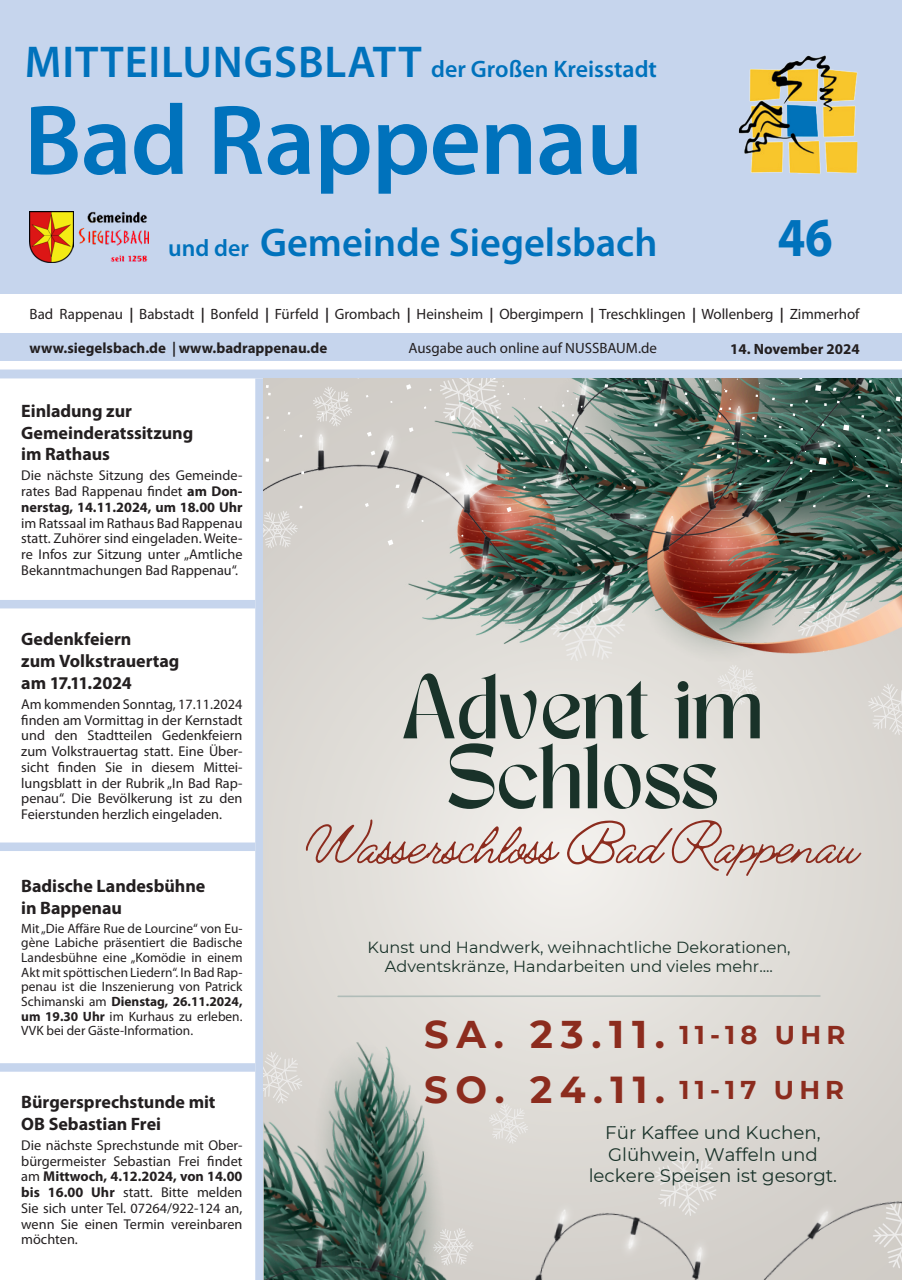
<style>
.page{position:relative;width:902px;height:1280px;background:#fff}
.page>*{position:absolute;margin:0;border:0;box-sizing:border-box;transform-origin:0 0}
.t1{font:600 100.05px "Myriad Pro";letter-spacing:-.01em;color:#0072bc}
.t2{font:64.2px/69.9px "TANMERINGUE";color:#193229;text-align:center}
.t3{font:300 63.15px "Jimmy Script";color:#8c2c1e}
.t4{font:700 55.2px "Myriad Pro";color:#0072bc;scale:.9 1}
.t5{font:600 40.35px "Myriad Pro";color:#0072bc}
.t6{font:700 38.55px "Montserrat";color:#8c2c1e}
.t7{font:700 37.5px "Montserrat";color:#8c2c1e}
.t8{font:700 25.8px/54.3px "Montserrat";letter-spacing:.2em;color:#8c2c1e}
.t9{font:600 23.85px "Myriad Pro";color:#0072bc}
.t10{font:18.15px/21.8px "Montserrat";color:#193229;text-align:center}
.NM_Teaser_Überschrift{font:700 18px/21.8px "Myriad Pro";letter-spacing:-.005em;color:#231f20}
.t11{font:16.05px/19.4px "Montserrat";color:#193229;text-align:center}
.t12{font:15px "Myriad Pro";color:#231f20}
.t13{font:700 15px "Myriad Pro";color:#231f20}
.NM_Teaser_Grundtext{font:14.25px/15.8px "Myriad Pro";color:#231f20;text-align:justify}
.NM_Textblock{font:13.5px/14.5px "Myriad Pro";color:#231f20;text-align:justify}
.s1{font-size:44.85px}
.s2{font-size:23.85px}
.s3{font-weight:700;font-style:italic}
.s4{font-style:italic}
.s5{font-weight:700}
</style>
<div class="page">
<div style="left:0;top:333px;width:901px;height:27px;background:#c6d5ed"></div>
<div style="left:0;top:0;width:901px;height:293px;background:#c6d5ed"></div>
<img style="left:738px;top:55px;width:119px;height:119px">
<div style="left:0;top:369px;width:901px;height:9px;background:#c6d5ed"></div>
<img style="left:30px;top:211px;width:44px;height:52px">
<img style="left:79px;top:212px;width:70px;height:50px">
<div style="left:0;top:600px;width:255px;height:8px;background:#c6d5ed"></div>
<div style="left:0;top:1063px;width:255px;height:9px;background:#c6d5ed"></div>
<div style="left:0;top:842px;width:255px;height:9px;background:#c6d5ed"></div>
<div style="left:255px;top:378px;width:9px;height:902px;background:#c6d5ed"></div>
<svg style="left:264px;top:664px;width:637px;height:358px;background:#e3e0db"></svg>
<svg style="left:717px;top:664px;width:40px;height:41px;background:#e2dfdb"></svg>
<svg style="left:867px;top:683px;width:34px;height:53px;background:#dcd9d5"></svg>
<img style="left:264px;top:378px;width:637px;height:286px">
<img style="left:264px;top:1022px;width:637px;height:258px">
<hr style="left:338px;top:995px;width:481px;height:2px;background:#b0bcb8">
<svg style="left:387px;top:539px;width:6px;height:6px"></svg>
<svg style="left:406px;top:384px;width:5px;height:6px"></svg>
<svg style="left:570px;top:427px;width:7px;height:4px"></svg>
<svg style="left:365px;top:503px;width:4px;height:4px"></svg>
<svg style="left:367px;top:432px;width:5px;height:5px"></svg>
<svg style="left:438px;top:378px;width:71px;height:46px;background:#d1d1cc"></svg>
<svg style="left:312px;top:386px;width:41px;height:41px;background:#d7d4cf"></svg>
<svg style="left:549px;top:441px;width:4px;height:3px"></svg>
<svg style="left:557px;top:401px;width:7px;height:12px"></svg>
<svg style="left:571px;top:398px;width:11px;height:10px"></svg>
<svg style="left:370px;top:450px;width:5px;height:5px"></svg>
<svg style="left:562px;top:438px;width:5px;height:3px"></svg>
<svg style="left:395px;top:485px;width:4px;height:3px"></svg>
<svg style="left:265px;top:458px;width:4px;height:4px"></svg>
<svg style="left:264px;top:506px;width:38px;height:43px;background:#d8d5d1"></svg>
<svg style="left:266px;top:385px;width:5px;height:10px"></svg>
<svg style="left:832px;top:388px;width:4px;height:3px"></svg>
<svg style="left:895px;top:396px;width:5px;height:5px"></svg>
<svg style="left:734px;top:482px;width:7px;height:3px"></svg>
<svg style="left:818px;top:458px;width:8px;height:7px"></svg>
<svg style="left:716px;top:454px;width:4px;height:4px"></svg>
<svg style="left:843px;top:425px;width:6px;height:6px"></svg>
<svg style="left:815px;top:385px;width:6px;height:6px"></svg>
<svg style="left:604px;top:384px;width:4px;height:3px"></svg>
<svg style="left:718px;top:408px;width:4px;height:10px"></svg>
<svg style="left:876px;top:429px;width:5px;height:10px"></svg>
<img style="left:410px;top:424px;width:117px;height:130px">
<h3 class="t9" style="left:25px;top:54px;width:633px"><span class="s1">MITTEILUNGSBLATT</span> der Großen Kreisstadt</h3>
<h1 class="t1" style="left:24px;top:77px;width:620px">Bad Rappenau</h1>
<h3 class="t5" style="left:168px;top:217px;width:491px"><span class="s2">und der</span> Gemeinde Siegelsbach</h3>
<h3 class="t4" style="left:777px;top:202px;width:63px">46</h3>
<p class="t12" style="left:30px;top:305px;width:831px">Bad Rappenau <span class="s3">|</span> Babstadt <span class="s3">|</span> Bonfeld <span class="s3">|</span> Fürfeld <span class="s3">|</span> Grombach <span class="s3">|</span> Heinsheim <span class="s3">|</span> Obergimpern <span class="s3">|</span> Treschklingen <span class="s3">|</span> Wollenberg <span class="s3">|</span> Zimmerhof</p>
<p class="t13" style="left:30px;top:338px;width:299px">www.siegelsbach.de <span class="s4">|</span> www.badrappenau.de</p>
<p class="t13" style="left:730px;top:339px;width:131px">14. November 2024</p>
<p class="t12" style="left:408px;top:339px;width:250px">Ausgabe auch online auf NUSSBAUM.de</p>
<p class="NM_Teaser_Überschrift" style="left:21px;top:399px;width:112px">Einladung zur</p>
<p class="NM_Teaser_Überschrift" style="left:21px;top:421px;width:173px">Gemeinderatssitzung im Rathaus</p>
<p class="NM_Teaser_Grundtext" style="left:21px;top:467px;width:223px">Die nächste Sitzung des Gemeinde&shy;rates Bad Rappenau findet <span class="s5">am Don&shy;nerstag, 14.11.2024, um 18.00 Uhr </span>im Ratssaal im Rathaus Bad Rappenau statt. Zuhörer sind eingeladen. Weite&shy;re Infos zur Sitzung unter „Amtliche Bekanntmachungen Bad Rappenau“.</p>
<p class="NM_Teaser_Überschrift" style="left:21px;top:628px;width:160px">Gedenkfeiern<br>zum Volkstrauertag am 17.11.2024</p>
<p class="NM_Teaser_Grundtext" style="left:21px;top:696px;width:223px">Am kommenden Sonntag, 17.11.2024 finden am Vormittag in der Kernstadt und den Stadtteilen Gedenkfeiern zum Volkstrauertag statt. Eine Über&shy;sicht finden Sie in diesem Mittei&shy;lungsblatt in der Rubrik „In Bad Rap&shy;penau“. Die Bevölkerung ist zu den Feierstunden herzlich eingeladen.</p>
<p class="NM_Teaser_Überschrift" style="left:21px;top:875px;width:185px">Badische Landesbühne in Bappenau</p>
<p class="NM_Textblock" style="left:21px;top:921px;width:223px">Mit „Die Affäre Rue de Lourcine“ von Eu&shy;gène Labiche präsentiert die Badische Landesbühne eine „Komödie in einem Akt mit spöttischen Liedern“. In Bad Rap&shy;penau ist die Inszenierung von Patrick Schimanski am <span class="s5">Dienstag, 26.11.2024, um 19.30 Uhr</span> im Kurhaus zu erleben.<br>VVK bei der Gäste-Information.</p>
<p class="NM_Teaser_Überschrift" style="left:21px;top:1090px;width:196px">Bürgersprechstunde mit<br>OB Sebastian Frei</p>
<p class="NM_Teaser_Grundtext" style="left:21px;top:1137px;width:223px">Die nächste Sprechstunde mit Ober&shy;bürgermeister Sebastian Frei findet am <span class="s5">Mittwoch, 4.12.2024, von 14.00 bis 16.00 Uhr</span> statt. Bitte melden Sie sich unter Tel. 07264/922-124 an, wenn Sie einen Termin vereinbaren möchten.</p>
<p class="t2" style="left:402px;top:673px;width:363px">Advent im<br>Schloss</p>
<p class="t3" style="left:307px;top:804px;width:553px">Wasserschloss Bad Rappenau</p>
<p class="t11" style="left:367px;top:937px;width:425px">Kunst und Handwerk, weihnachtliche Dekorationen,<br>Adventskränze, Handarbeiten und vieles mehr....</p>
<p class="t6" style="left:424px;top:1007px;width:242px">SA. 23.11.</p>
<p class="t7" style="left:424px;top:1063px;width:242px">SO. 24.11.</p>
<p class="t8" style="left:679px;top:1007px;width:167px">11-18 UHR<br>11-17 UHR</p>
<p class="t10" style="left:588px;top:1121px;width:250px">Für Kaffee und Kuchen,<br>Glühwein, Waffeln und leckere Speisen ist gesorgt.</p>
</div>
